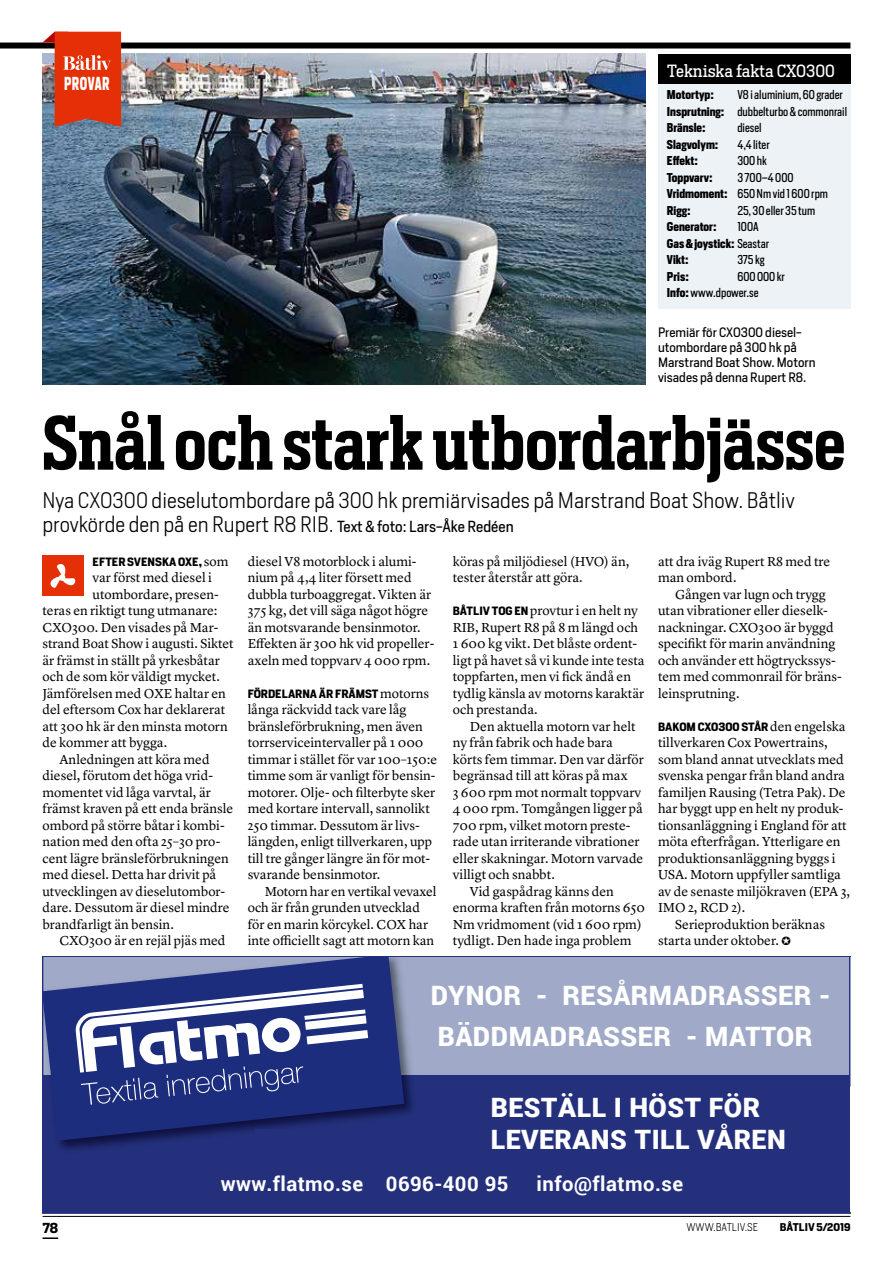
<style>
.page{position:relative;width:893px;height:1263px;background:#fff}
.page>*{position:absolute;margin:0;border:0;box-sizing:border-box;transform-origin:0 0}
.t1{font:600 72px "Heron Serif Cond";color:#000001}
.t2{font:900 26.7px/41.2px "Roboto";letter-spacing:.015em;color:#fff}
.t3{font:300 26.1px "Roboto";color:#fff}
.t4{font:300 21px/24px "Heron Sans";color:#000001}
.t5{font:700 20.25px "Roboto";letter-spacing:.025em;color:#fff}
.t6{font:700 17.55px "Heron Sans Cond";letter-spacing:.04em;color:#fff;scale:.77 1}
.t7{font:16.5px "Heron Serif";color:#fff}
.t8{font:13.5px/16.5px "Lyon Text";color:#000001}
.t9{font:700 13.5px "Heron Serif";color:#000001}
.t10{font:12.75px/15px "Heron Sans";color:#000001}
.t11{font:12px/16.5px "Heron Sans Cond";color:#000001}
.t12{font:700 12px/16.5px "Heron Sans Cond";color:#000001}
.t13{font:700 11.25px "Heron Sans";color:#000001}
.t14{font:300 10.5px "Heron Sans";color:#000001}
.t15{font:700 10.5px "Heron Sans";color:#000001}
.s1{font-weight:700}
.s2{font-weight:400}
.s3{font-weight:400;font-size:15px}
.s4{font-family:"Lyon Text";font-weight:400;font-size:13.5px}
.s5{font-family:"Heron Sans";font-weight:700;font-size:11.25px}
</style>
<div class="page">
<hr style="left:43px;top:1216px;width:807px;height:1px;background:#000001">
<svg style="left:43px;top:1237px;width:15px;height:2px"></svg>
<div style="left:0;top:43px;width:850px;height:6px;background:#000001"></div>
<img style="left:43px;top:53px;width:602px;height:331px">
<div style="left:658px;top:84px;width:192px;height:224px;background:#ecf2f6"></div>
<div style="left:658px;top:54px;width:192px;height:30px;background:#000001"></div>
<svg style="left:43px;top:32px;width:78px;height:95px;background:#d2462a"></svg>
<div style="left:43px;top:556px;width:41px;height:40px;background:#e52f07"></div>
<svg style="left:50px;top:564px;width:26px;height:24px"></svg>
<svg style="left:43px;top:956px;width:807px;height:257px;background:#535e99"></svg>
<hr style="left:849px;top:956px;width:1px;height:131px;background:#233282">
<div style="left:255px;top:1129px;width:414px;height:31px;background:#24307c"></div>
<p class="t6" style="left:64px;top:72px;width:61px">PROVAR</p>
<p class="t7" style="left:667px;top:60px;width:170px">Tekniska fakta CXO300</p>
<p class="t12" style="left:667px;top:86px;width:49px">Motortyp:</p>
<p class="t11" style="left:667px;top:86px;width:182px;text-indent:70px">V8 i aluminium, 60 grader<br><span class="s1">Insprutning:</span> dubbelturbo &amp; commonrail<br><span class="s1">Bränsle:</span></p>
<p class="t11" style="left:737px;top:119px;width:26px">diesel</p>
<p class="t12" style="left:667px;top:136px;width:53px">Slagvolym:</p>
<p class="t11" style="left:737px;top:136px;width:34px">4,4 liter</p>
<p class="t12" style="left:667px;top:152px;width:33px">Effekt:</p>
<p class="t11" style="left:737px;top:152px;width:31px">300 hk</p>
<p class="t12" style="left:667px;top:169px;width:47px">Toppvarv:</p>
<p class="t11" style="left:667px;top:169px;width:163px;text-indent:70px">3 700–4 000<br><span class="s1">Vridmoment:</span> 650 Nm vid 1 600 rpm<br><span class="s1">Rigg:</span></p>
<p class="t11" style="left:737px;top:202px;width:79px">25, 30 eller 35 tum</p>
<p class="t12" style="left:667px;top:218px;width:104px;text-indent:70px"><span class="s2">100A<br></span>Gas &amp; joystick: <span class="s2">Seastar<br></span>Vikt:</p>
<p class="t12" style="left:667px;top:218px;width:51px">Generator:</p>
<p class="t11" style="left:737px;top:251px;width:29px">375 kg</p>
<p class="t11" style="left:667px;top:268px;width:120px;text-indent:70px">600 000 kr<br><span class="s1">Info:</span> www.dpower.se</p>
<p class="t12" style="left:667px;top:268px;width:23px">Pris:</p>
<p class="t10" style="left:658px;top:325px;width:159px">Premiär för CXO300 diesel&shy;utombordare på 300 hk på<br>Marstrand Boat Show. Motorn visades på denna Rupert R8.</p>
<h1 class="t1" style="left:43px;top:396px;width:804px">Snål och stark utbordarbjässe</h1>
<h3 class="t4" style="left:43px;top:488px;width:754px">Nya CXO300 dieselutombordare på 300 hk premiärvisades på Marstrand Boat Show. Båtliv provkörde den på en Rupert R8 RIB. <span class="s3">Text &amp; foto: Lars-Åke Redéen</span></h3>
<p class="t13" style="left:93px;top:554px;width:137px">EFTER SVENSKA OXE, <span class="s4">som</span></p>
<p class="t8" style="left:93px;top:568px;width:121px">var först med diesel i</p>
<p class="t8" style="left:93px;top:585px;width:128px">utombordare, presen-</p>
<p class="t8" style="left:43px;top:601px;width:176px">teras en riktigt tung utmanare:</p>
<p class="t8" style="left:43px;top:618px;width:177px">CXO300. Den visades på Mar-</p>
<p class="t8" style="left:43px;top:634px;width:193px">strand Boat Show i augusti. Siktet</p>
<p class="t8" style="left:43px;top:651px;width:179px">är främst in ställt på yrkesbåtar</p>
<p class="t8" style="left:43px;top:667px;width:179px">och de som kör väldigt mycket.</p>
<p class="t8" style="left:43px;top:684px;width:185px">Jämförelsen med OXE haltar en</p>
<p class="t8" style="left:43px;top:700px;width:184px">del eftersom Cox har deklarerat</p>
<p class="t8" style="left:43px;top:717px;width:187px">att 300 hk är den minsta motorn</p>
<p class="t8" style="left:43px;top:733px;width:126px">de kommer att bygga.</p>
<p class="t8" style="left:60px;top:750px;width:152px">Anledningen att köra med</p>
<p class="t8" style="left:43px;top:766px;width:172px">diesel, förutom det höga vrid-</p>
<p class="t8" style="left:43px;top:783px;width:170px">momentet vid låga varvtal, är</p>
<p class="t8" style="left:43px;top:799px;width:192px">främst kraven på ett enda bränsle</p>
<p class="t8" style="left:43px;top:816px;width:184px">ombord på större båtar i kombi-</p>
<p class="t8" style="left:43px;top:832px;width:179px">nation med den ofta 25–30 pro-</p>
<p class="t8" style="left:43px;top:849px;width:188px">cent lägre bränsleförbrukningen</p>
<p class="t8" style="left:43px;top:865px;width:175px">med diesel. Detta har drivit på</p>
<p class="t8" style="left:43px;top:882px;width:184px">utvecklingen av dieselutombor-</p>
<p class="t8" style="left:43px;top:898px;width:189px">dare. Dessutom är diesel mindre</p>
<p class="t8" style="left:43px;top:915px;width:133px">brandfarligt än bensin.</p>
<p class="t8" style="left:60px;top:931px;width:168px">CXO300 är en rejäl pjäs med</p>
<p class="t8" style="left:248px;top:552px;width:188px">diesel V8 motorblock i alumi&shy;nium på 4,4 liter försett med dubbla turboaggregat. Vikten är<br>375 kg, det vill säga något högre än motsvarande bensinmotor.<br>Effekten är 300 hk vid propeller&shy;axeln med toppvarv 4 000 rpm.</p>
<p class="t13" style="left:248px;top:686px;width:183px">FÖRDELARNA ÄR FRÄMST <span class="s4">motorns</span></p>
<p class="t8" style="left:248px;top:700px;width:191px">långa räckvidd tack vare låg bränsleförbrukning, men även torrserviceintervaller på 1 000 timmar i stället för var 100–150:e timme som är vanligt för bensin&shy;motorer. Olje- och filterbyte sker med kortare intervall, sannolikt<br>250 timmar. Dessutom är livs&shy;längden, enligt tillverkaren, upp till tre gånger längre än för mot&shy;svarande bensinmotor.</p>
<p class="t8" style="left:248px;top:882px;width:190px;text-indent:17px">Motorn har en vertikal vevaxel och är från grunden utvecklad för en marin körcykel. COX har inte officiellt sagt att motorn kan</p>
<p class="t8" style="left:453px;top:552px;width:178px">köras på miljödiesel (HVO) än, tester återstår att göra.</p>
<p class="t8" style="left:453px;top:601px;width:193px"><span class="s5">BÅTLIV TOG EN</span> provtur i en helt ny<br>RIB, Rupert R8 på 8 m längd och<br>1 600 kg vikt. Det blåste ordent&shy;ligt på havet så vi kunde inte testa toppfarten, men vi fick ändå en tydlig känsla av motorns karaktär och prestanda.</p>
<p class="t8" style="left:470px;top:717px;width:167px">Den aktuella motorn var helt</p>
<p class="t8" style="left:453px;top:733px;width:162px">ny från fabrik och hade bara</p>
<p class="t8" style="left:453px;top:750px;width:193px">körts fem timmar. Den var därför</p>
<p class="t8" style="left:453px;top:766px;width:176px">begränsad till att köras på max</p>
<p class="t8" style="left:453px;top:783px;width:190px">3 600 rpm mot normalt toppvarv</p>
<p class="t8" style="left:453px;top:799px;width:191px">4 000 rpm. Tomgången ligger på</p>
<p class="t8" style="left:453px;top:816px;width:179px">700 rpm, vilket motorn preste-</p>
<p class="t8" style="left:453px;top:832px;width:188px">rade utan irriterande vibrationer</p>
<p class="t8" style="left:453px;top:849px;width:192px">eller skakningar. Motorn varvade</p>
<p class="t8" style="left:453px;top:865px;width:104px">villigt och snabbt.</p>
<p class="t8" style="left:470px;top:882px;width:146px">Vid gaspådrag känns den</p>
<p class="t8" style="left:453px;top:898px;width:194px">enorma kraften från motorns 650</p>
<p class="t8" style="left:453px;top:915px;width:190px">Nm vridmoment (vid 1 600 rpm)</p>
<p class="t8" style="left:453px;top:931px;width:180px">tydligt. Den hade inga problem</p>
<p class="t8" style="left:658px;top:552px;width:174px">att dra iväg Rupert R8 med tre man ombord.</p>
<p class="t8" style="left:658px;top:585px;width:185px;text-indent:17px">Gången var lugn och trygg utan vibrationer eller dieselk&shy;nackningar. CXO300 är byggd specifikt för marin användning och använder ett högtryckssys&shy;tem med commonrail för bräns&shy;leinsprutning.</p>
<p class="t13" style="left:658px;top:719px;width:189px">BAKOM CXO300 STÅR <span class="s4">den engelska</span></p>
<p class="t8" style="left:658px;top:733px;width:171px">tillverkaren Cox Powertrains,</p>
<p class="t8" style="left:658px;top:750px;width:187px">som bland annat utvecklats med</p>
<p class="t8" style="left:658px;top:766px;width:188px">svenska pengar från bland andra</p>
<p class="t8" style="left:658px;top:783px;width:189px">familjen Rausing (Tetra Pak). De</p>
<p class="t8" style="left:658px;top:799px;width:187px">har byggt upp en helt ny produk-</p>
<p class="t8" style="left:658px;top:816px;width:190px">tionsanläggning i England för att</p>
<p class="t8" style="left:658px;top:832px;width:184px">möta efterfrågan. Ytterligare en</p>
<p class="t8" style="left:658px;top:849px;width:179px">produktionsanläggning byggs i</p>
<p class="t8" style="left:658px;top:865px;width:184px">USA. Motorn uppfyller samtliga</p>
<p class="t8" style="left:658px;top:882px;width:193px">av de senaste miljökraven (EPA 3,</p>
<p class="t8" style="left:658px;top:898px;width:89px">IMO 2, RCD 2).</p>
<p class="t8" style="left:675px;top:915px;width:152px">Serieproduktion beräknas</p>
<p class="t8" style="left:658px;top:931px;width:134px">starta under oktober. ✪</p>
<h2 class="t2" style="left:431px;top:973px;width:402px">DYNOR - RESÅRMADRASSER -<br>BÄDDMADRASSER - MATTOR</h2>
<h2 class="t2" style="left:250px;top:1014px;width:402px">DYNOR - RESÅRMADRASSER -</h2>
<h2 class="t2" style="left:491px;top:1090px;width:296px;line-height:32px">BESTÄLL I HÖST FÖR<br>LEVERANS TILL VÅREN</h2>
<h3 class="t3" style="left:77px;top:1165px;width:391px">Beställ i höst för leverans till våren</h3>
<h3 class="t5" style="left:221px;top:1169px;width:289px">www.flatmo.se 0696-400 95</h3>
<h3 class="t5" style="left:537px;top:1169px;width:148px">info@flatmo.se</h3>
<p class="t9" style="left:43px;top:1219px;width:17px">78</p>
<p class="t14" style="left:686px;top:1220px;width:73px">WWW.BATLIV.SE</p>
<p class="t15" style="left:780px;top:1220px;width:72px">BÅTLIV 5/2019</p>
</div>
